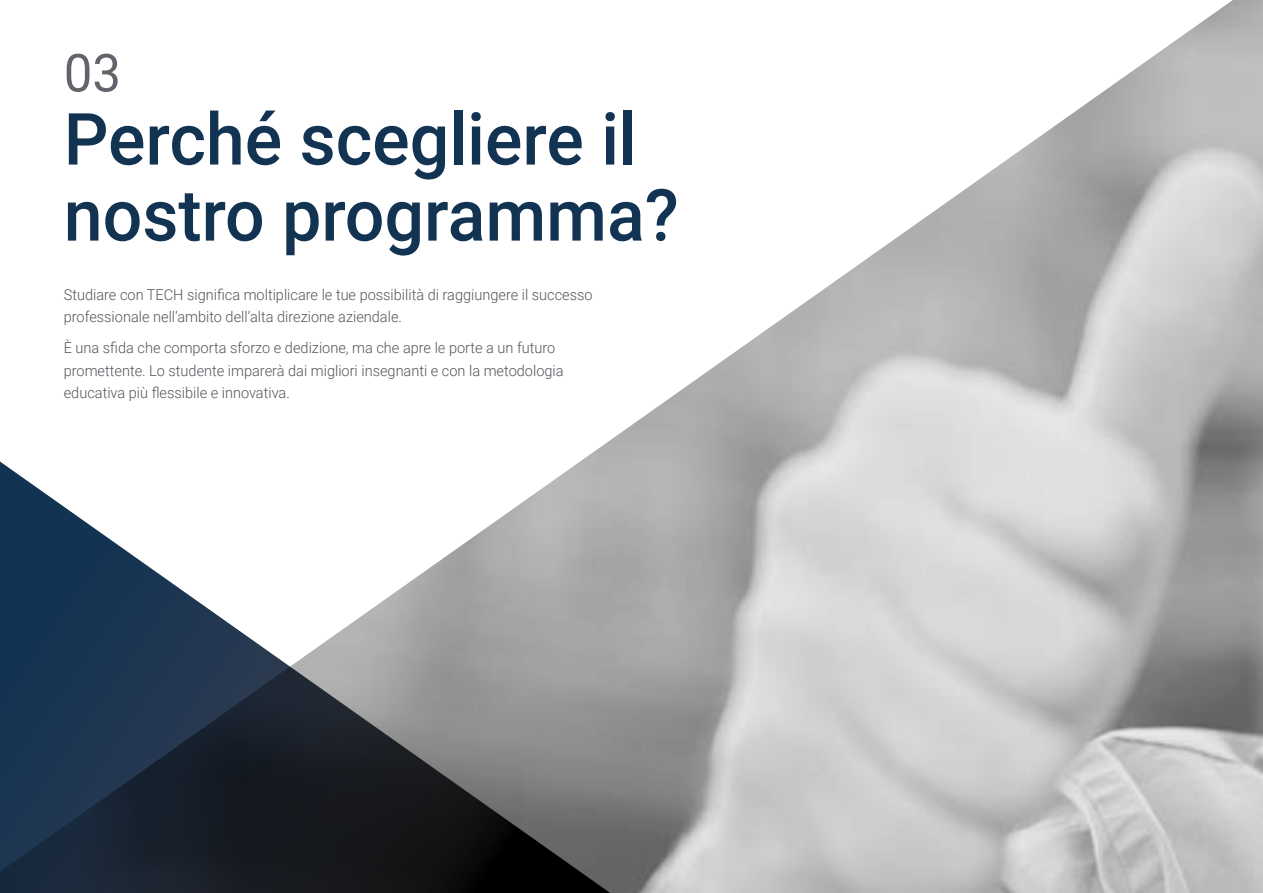
<style>
.page{position:relative;width:1263px;height:893px;background:#fff}
.page>*{position:absolute;margin:0;border:0;box-sizing:border-box;transform-origin:0 0}
.t1{font:500 72px/76.1px "Roboto";color:#123352}
.t2{font:52.5px "Roboto";color:#61646a}
.t3{font:300 15px/22.5px "Roboto";color:#52555b}
</style>
<div class="page">
<img style="left:602px;top:0;width:661px;height:893px">
<svg style="left:0;top:446px;width:640px;height:447px"></svg>
<h2 class="t2" style="left:64px;top:36px;width:59px">03</h2>
<h1 class="t1" style="left:64px;top:98px;width:616px">Perché scegliere il nostro programma?</h1>
<p class="t3" style="left:64px;top:283px;width:530px">Studiare con TECH significa moltiplicare le tue possibilità di raggiungere il successo professionale nell’ambito dell’alta direzione aziendale.</p>
<p class="t3" style="left:64px;top:336px;width:501px">È una sfida che comporta sforzo e dedizione, ma che apre le porte a un futuro promettente. Lo studente imparerà dai migliori insegnanti e con la metodologia educativa più flessibile e innovativa.</p>
</div>
